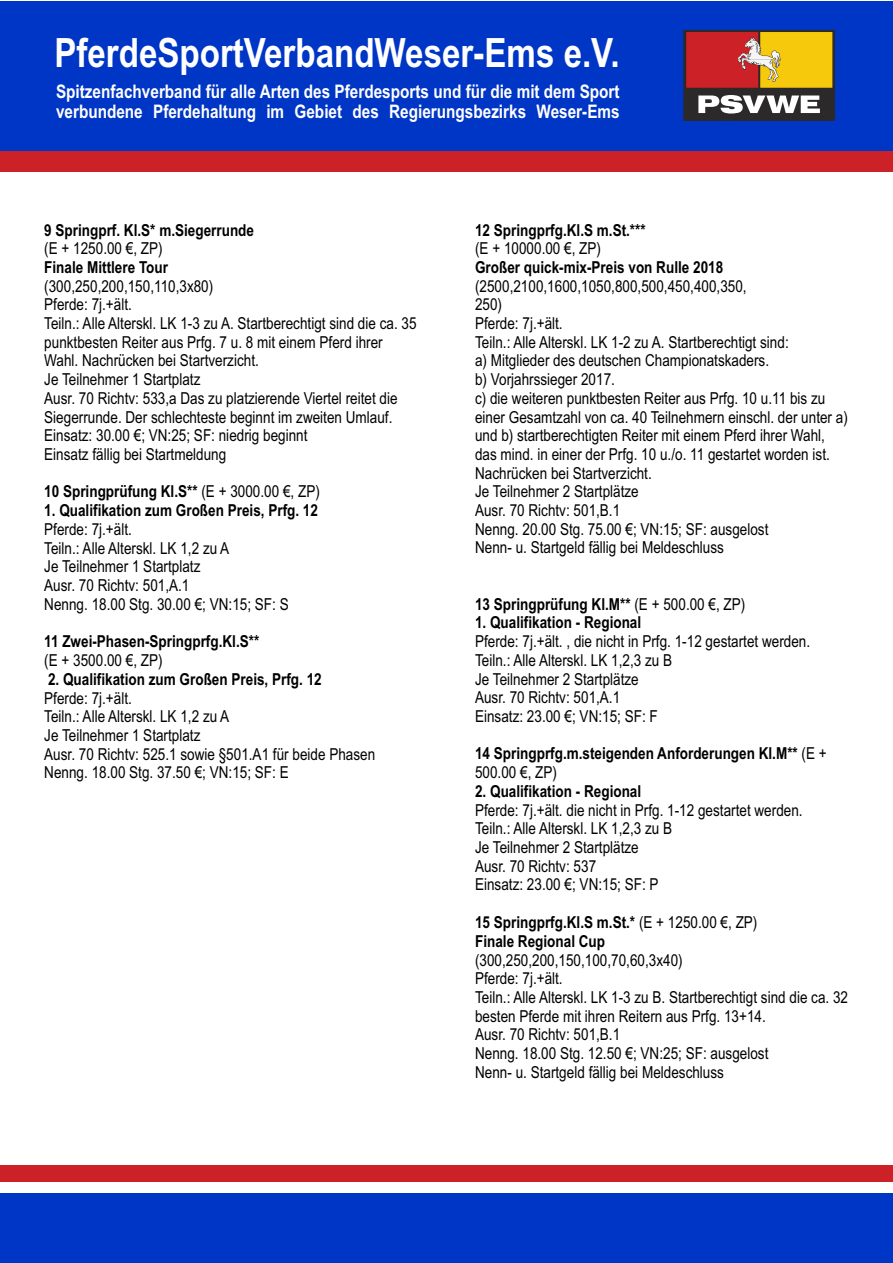
<style>
.page{position:relative;width:893px;height:1263px;background:#fff}
.page>*{position:absolute;margin:0;border:0;box-sizing:border-box;transform-origin:0 0}
.t1{font:700 40.35px "Arial Narrow";color:#fff}
.t2{font:700 18.6px/20.1px "Arial Narrow";color:#fff}
.t3{font:16.5px/18.8px "Arial Narrow";color:#000}
.t4{font:700 16.5px/18.8px "Arial Narrow";color:#000}
.s1{font-weight:400}
</style>
<div class="page">
<div style="left:0;top:1192px;width:893px;height:70px;background:#0036c5"></div>
<div style="left:0;top:1px;width:893px;height:160px;background:#0036c5"></div>
<div style="left:0;top:151px;width:893px;height:21px;background:#cc2126"></div>
<svg style="left:683px;top:30px;width:152px;height:91px"></svg>
<div style="left:0;top:1165px;width:893px;height:16px;background:#cc2126"></div>
<h1 class="t1" style="left:54px;top:38px;width:567px">PferdeSportVerbandWeser-Ems e.V.</h1>
<p class="t2" style="left:56px;top:83px;width:565px">Spitzenfachverband für alle Arten des Pferdesports und für die mit dem Sport verbundene Pferdehaltung im Gebiet des Regierungsbezirks Weser-Ems</p>
<p class="t4" style="left:44px;top:222px;width:211px">9 Springprf. Kl.S* m.Siegerrunde</p>
<p class="t3" style="left:44px;top:241px;width:120px">(E + 1250.00 €, ZP)</p>
<p class="t4" style="left:44px;top:259px;width:125px">Finale Mittlere Tour</p>
<p class="t3" style="left:44px;top:278px;width:374px">(300,250,200,150,110,3x80)<br>Pferde: 7j.+ält.<br>Teiln.: Alle Alterskl. LK 1-3 zu A. Startberechtigt sind die ca. 35 punktbesten Reiter aus Prfg. 7 u. 8 mit einem Pferd ihrer Wahl. Nachrücken bei Startverzicht.<br>Je Teilnehmer 1 Startplatz<br>Ausr. 70 Richtv: 533,a Das zu platzierende Viertel reitet die Siegerrunde. Der schlechteste beginnt im zweiten Umlauf.<br>Einsatz: 30.00 €; VN:25; SF: niedrig beginnt<br>Einsatz fällig bei Startmeldung</p>
<p class="t4" style="left:44px;top:484px;width:277px">10 Springprüfung Kl.S** <span class="s1">(E + 3000.00 €, ZP)</span></p>
<p class="t4" style="left:44px;top:503px;width:275px">1. Qualifikation zum Großen Preis, Prfg. 12</p>
<p class="t3" style="left:44px;top:521px;width:246px">Pferde: 7j.+ält.<br>Teiln.: Alle Alterskl. LK 1,2 zu A<br>Je Teilnehmer 1 Startplatz<br>Ausr. 70 Richtv: 501,A.1<br>Nenng. 18.00 Stg. 30.00 €; VN:15; SF: S</p>
<p class="t4" style="left:44px;top:634px;width:217px">11 Zwei-Phasen-Springprfg.Kl.S**</p>
<p class="t3" style="left:44px;top:652px;width:120px">(E + 3500.00 €, ZP)</p>
<p class="t4" style="left:48px;top:671px;width:275px">2. Qualifikation zum Großen Preis, Prfg. 12</p>
<p class="t3" style="left:44px;top:690px;width:332px">Pferde: 7j.+ält.<br>Teiln.: Alle Alterskl. LK 1,2 zu A<br>Je Teilnehmer 1 Startplatz<br>Ausr. 70 Richtv: 525.1 sowie §501.A1 für beide Phasen Nenng. 18.00 Stg. 37.50 €; VN:15; SF: E</p>
<p class="t4" style="left:475px;top:222px;width:172px">12 Springprfg.Kl.S m.St.***</p>
<p class="t3" style="left:475px;top:241px;width:127px">(E + 10000.00 €, ZP)</p>
<p class="t4" style="left:475px;top:259px;width:250px">Großer quick-mix-Preis von Rulle 2018</p>
<p class="t3" style="left:475px;top:278px;width:374px">(2500,2100,1600,1050,800,500,450,400,350,<br>250)<br>Pferde: 7j.+ält.<br>Teiln.: Alle Alterskl. LK 1-2 zu A. Startberechtigt sind:<br>a) Mitglieder des deutschen Championatskaders.<br>b) Vorjahrssieger 2017.<br>c) die weiteren punktbesten Reiter aus Prfg. 10 u.11 bis zu einer Gesamtzahl von ca. 40 Teilnehmern einschl. der unter a) und b) startberechtigten Reiter mit einem Pferd ihrer Wahl, das mind. in einer der Prfg. 10 u./o. 11 gestartet worden ist.<br>Nachrücken bei Startverzicht.<br>Je Teilnehmer 2 Startplätze<br>Ausr. 70 Richtv: 501,B.1<br>Nenng. 20.00 Stg. 75.00 €; VN:15; SF: ausgelost<br>Nenn- u. Startgeld fällig bei Meldeschluss</p>
<p class="t4" style="left:475px;top:596px;width:272px">13 Springprüfung Kl.M** <span class="s1">(E + 500.00 €, ZP)</span></p>
<p class="t4" style="left:475px;top:615px;width:168px">1. Qualifikation - Regional</p>
<p class="t3" style="left:475px;top:633px;width:337px">Pferde: 7j.+ält. , die nicht in Prfg. 1-12 gestartet werden.<br>Teiln.: Alle Alterskl. LK 1,2,3 zu B<br>Je Teilnehmer 2 Startplätze<br>Ausr. 70 Richtv: 501,A.1<br>Einsatz: 23.00 €; VN:15; SF: F</p>
<p class="t4" style="left:475px;top:746px;width:353px">14 Springprfg.m.steigenden Anforderungen Kl.M** <span class="s1">(E +<br>500.00 €, ZP)</span></p>
<p class="t4" style="left:475px;top:783px;width:168px">2. Qualifikation - Regional</p>
<p class="t3" style="left:475px;top:802px;width:329px">Pferde: 7j.+ält. die nicht in Prfg. 1-12 gestartet werden.<br>Teiln.: Alle Alterskl. LK 1,2,3 zu B<br>Je Teilnehmer 2 Startplätze<br>Ausr. 70 Richtv: 537<br>Einsatz: 23.00 €; VN:15; SF: P</p>
<p class="t4" style="left:475px;top:914px;width:284px">15 Springprfg.Kl.S m.St.* <span class="s1">(E + 1250.00 €, ZP)<br></span>Finale Regional Cup</p>
<p class="t3" style="left:475px;top:952px;width:375px">(300,250,200,150,100,70,60,3x40)<br>Pferde: 7j.+ält.<br>Teiln.: Alle Alterskl. LK 1-3 zu B. Startberechtigt sind die ca. 32 besten Pferde mit ihren Reitern aus Prfg. 13+14.<br>Ausr. 70 Richtv: 501,B.1<br>Nenng. 18.00 Stg. 12.50 €; VN:25; SF: ausgelost<br>Nenn- u. Startgeld fällig bei Meldeschluss</p>
</div>
